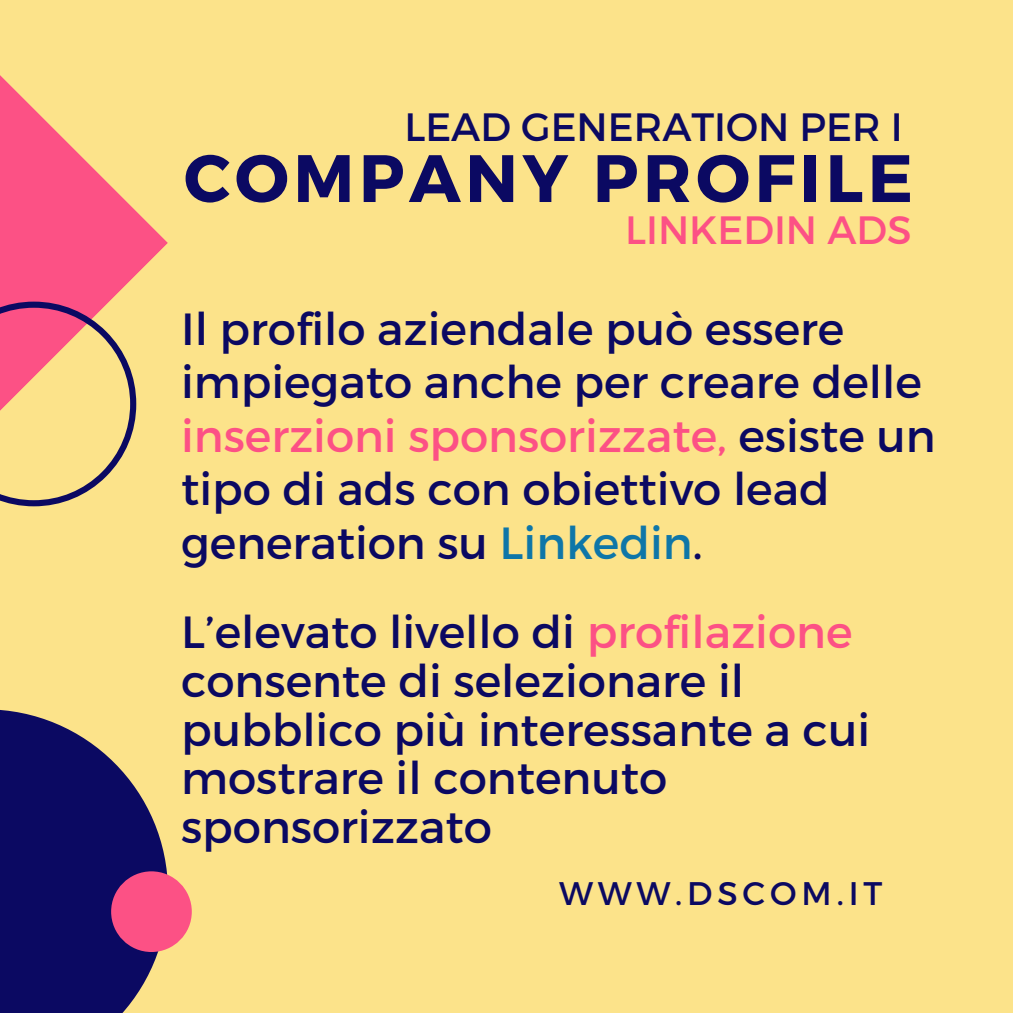
<style>
.page{position:relative;width:1013px;height:1013px;background:#fff}
.page>*{position:absolute;margin:0;border:0;box-sizing:border-box;transform-origin:0 0}
.t1{font:700 66.88px "Montserrat";letter-spacing:.07em;color:#0b0962}
.t2{font:45px/53.5px "Montserrat";color:#0b0962}
.t3{font:39.5px "Montserrat";color:#0b0962}
.t4{font:39.5px "Montserrat";color:#fc5185}
.t5{font:32.62px "Montserrat";letter-spacing:.15em;color:#0b0962}
.s1{color:#fc5185}
.s2{color:#0e76a8}
</style>
<div class="page">
<div style="left:0;top:0;width:1012px;height:1012px;background:#fce38a"></div>
<svg style="left:0;top:710px;width:167px;height:302px;fill:#0b0962"></svg>
<svg style="left:0;top:75px;width:168px;height:432px"></svg>
<svg style="left:0;top:301px;width:136px;height:205px"></svg>
<div style="left:111px;top:871px;width:81px;height:81px;background:#fc5185;border-radius:50%"></div>
<p class="t3" style="left:404px;top:101px;width:500px">LEAD GENERATION PER I</p>
<p class="t1" style="left:184px;top:135px;width:730px">COMPANY PROFILE</p>
<p class="t4" style="left:625px;top:204px;width:288px">LINKEDIN ADS</p>
<p class="t2" style="left:181px;top:300px;width:756px">Il profilo aziendale può essere impiegato anche per creare delle <span class="s1">inserzioni sponsorizzate,</span> esiste un tipo di ads con obiettivo lead generation su <span class="s2">Linkedin</span>.</p>
<p class="t2" style="left:181px;top:605px;width:690px;line-height:48.8px">L’elevato livello di <span class="s1">profilazione </span>consente di selezionare il pubblico più interessante a cui mostrare il contenuto sponsorizzato</p>
<p class="t5" style="left:559px;top:872px;width:325px">WWW.DSCOM.IT</p>
</div>
